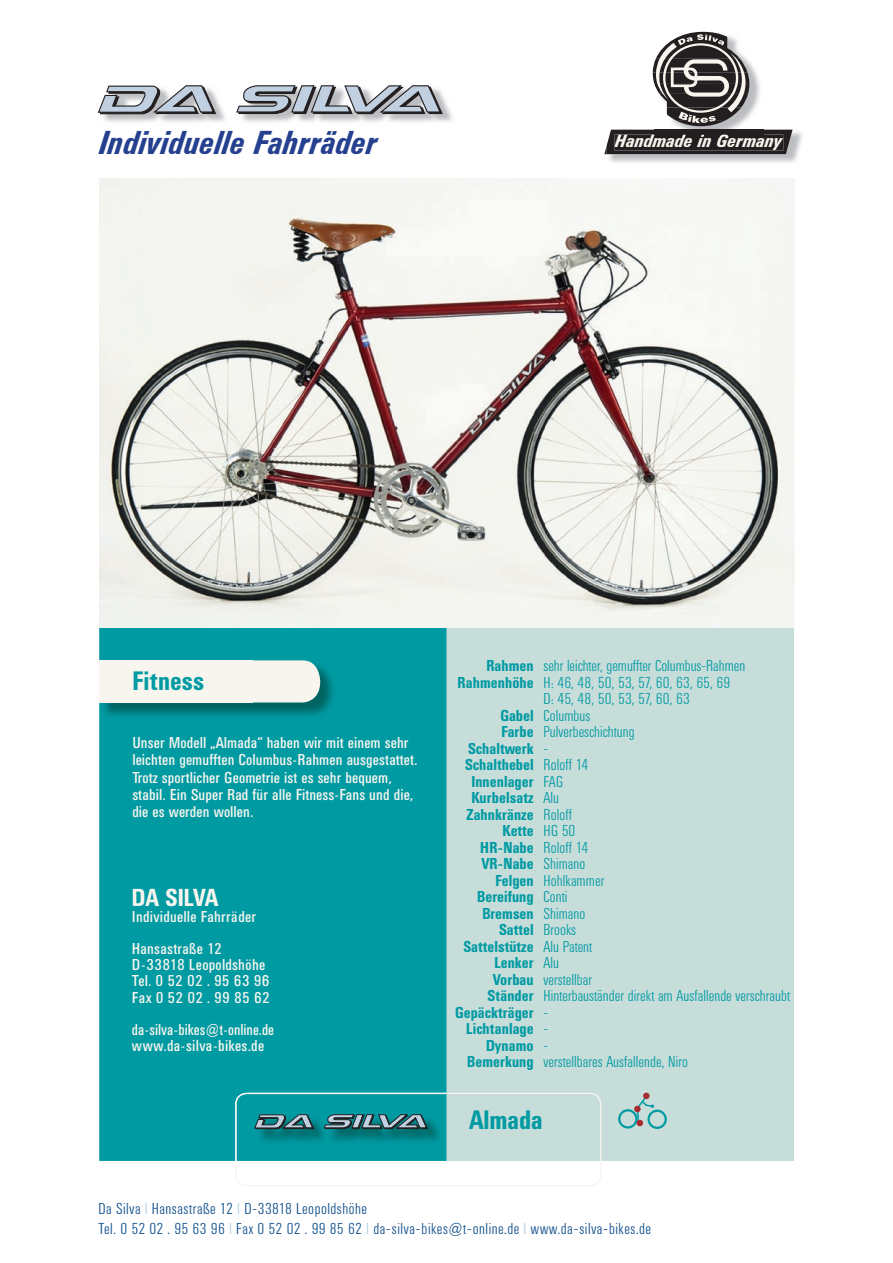
<style>
.page{position:relative;width:893px;height:1263px;background:#fff}
.page>*{position:absolute;margin:0;border:0;box-sizing:border-box;transform-origin:0 0}
.t1{font:italic 700 33px "Univers Condensed BQ";letter-spacing:.01em;color:#25408f}
.t2{font:700 26.4px "Univers Condensed BQ";color:#009aa3}
.t3{font:700 24.45px "Univers Condensed BQ";color:#f8f5ee}
.t4{font:italic 700 18.15px "Univers Condensed BQ";color:#f8f5ee;scale:1.08 1}
.t5{font:300 15.6px/16.5px "Univers Condensed BQ";letter-spacing:.005em;color:#009aa3}
.t6{font:15.6px/17.2px "Univers Condensed BQ";letter-spacing:.005em;color:#f8f5ee}
.t7{font:700 15.6px/16.5px "Univers Condensed BQ";letter-spacing:.005em;color:#009aa3;text-align:right}
.t8{font:300 15.6px/19.8px "Univers Condensed BQ";letter-spacing:.03em;color:#0f4e8c}
.t9{font:15.6px/16px "Univers Condensed BQ";letter-spacing:.005em;color:#f8f5ee;scale:.95 1}
.s1{color:#afd0df}
</style>
<div class="page">
<img style="left:100px;top:96px;width:352px;height:26px">
<svg style="left:235px;top:85px;width:208px;height:29px"></svg>
<svg style="left:97px;top:85px;width:120px;height:29px"></svg>
<img style="left:607px;top:131px;width:195px;height:32px">
<svg style="left:604px;top:31px;width:189px;height:123px"></svg>
<div style="left:446px;top:628px;width:348px;height:533px;background:#c7ddda"></div>
<div style="left:99px;top:628px;width:347px;height:533px;background:#009aa3"></div>
<img style="left:99px;top:179px;width:695px;height:449px">
<svg style="left:235px;top:1093px;width:366px;height:93px"></svg>
<img style="left:100px;top:661px;width:237px;height:57px">
<svg style="left:253px;top:660px;width:67px;height:42px"></svg>
<div style="left:100px;top:660px;width:153px;height:42px;background:#f8f5ee"></div>
<div style="left:643px;top:1093px;width:7px;height:6px;background:#a72b30;border-radius:50%"></div>
<svg style="left:618px;top:1097px;width:49px;height:32px"></svg>
<h1 class="t1" style="left:98px;top:124px;width:279px">Individuelle Fahrräder</h1>
<p class="t4" style="left:615px;top:131px;width:156px">Handmade in Germany</p>
<h2 class="t2" style="left:132px;top:665px;width:73px">Fitness</h2>
<p class="t6" style="left:132px;top:734px;width:287px">Unser Modell „Almada“ haben wir mit einem sehr leichten gemufften Columbus-Rahmen ausgestattet.<br>Trotz sportlicher Geometrie ist es sehr bequem, stabil. Ein Super Rad für alle Fitness-Fans und die, die es werden wollen.</p>
<h3 class="t3" style="left:132px;top:884px;width:88px">DA SILVA</h3>
<p class="t6" style="left:132px;top:901px;width:126px;line-height:32.1px">Individuelle Fahrräder<br>Hansastraße 12</p>
<p class="t6" style="left:132px;top:957px;width:139px;line-height:16px">D-33818 Leopoldshöhe<br>Tel. 0 52 02 . 95 63 96<br>Fax 0 52 02 . 99 85 62</p>
<p class="t9" style="left:132px;top:1022px;width:151px">da-silva-bikes@t-online.de www.da-silva-bikes.de</p>
<p class="t7" style="left:458px;top:658px;width:78px">Rahmen<br>Rahmenhöhe</p>
<p class="t7" style="left:455px;top:707px;width:80px">Gabel<br>Farbe<br>Schaltwerk<br>Schalthebel<br>Innenlager<br>Kurbelsatz<br>Zahnkränze<br>Kette<br>HR-Nabe<br>VR-Nabe<br>Felgen<br>Bereifung<br>Bremsen<br>Sattel<br>Sattelstütze<br>Lenker<br>Vorbau<br>Ständer<br>Gepäckträger<br>Lichtanlage<br>Dynamo<br>Bemerkung</p>
<p class="t5" style="left:543px;top:658px;width:248px">sehr leichter, gemuffter Columbus-Rahmen<br>H: 46, 48, 50, 53, 57, 60, 63, 65, 69<br>D: 45, 48, 50, 53, 57, 60, 63<br>Columbus<br>Pulverbeschichtung<br>-<br>Roloff 14<br>FAG<br>Alu<br>Roloff<br>HG 50<br>Roloff 14<br>Shimano<br>Hohlkammer<br>Conti<br>Shimano<br>Brooks<br>Alu Patent<br>Alu<br>verstellbar<br>Hinterbauständer direkt am Ausfallende verschraubt -<br>-<br>-<br>verstellbares Ausfallende, Niro</p>
<h2 class="t2" style="left:469px;top:1104px;width:75px">Almada</h2>
<p class="t8" style="left:99px;top:1199px;width:554px">Da Silva <span class="s1">I</span> Hansastraße 12 <span class="s1">I</span> D-33818 Leopoldshöhe<br>Tel. 0 52 02 . 95 63 96 <span class="s1">I</span> Fax 0 52 02 . 99 85 62 <span class="s1">I</span> da-silva-bikes@t-online.de <span class="s1">I</span> www.da-silva-bikes.de</p>
</div>
